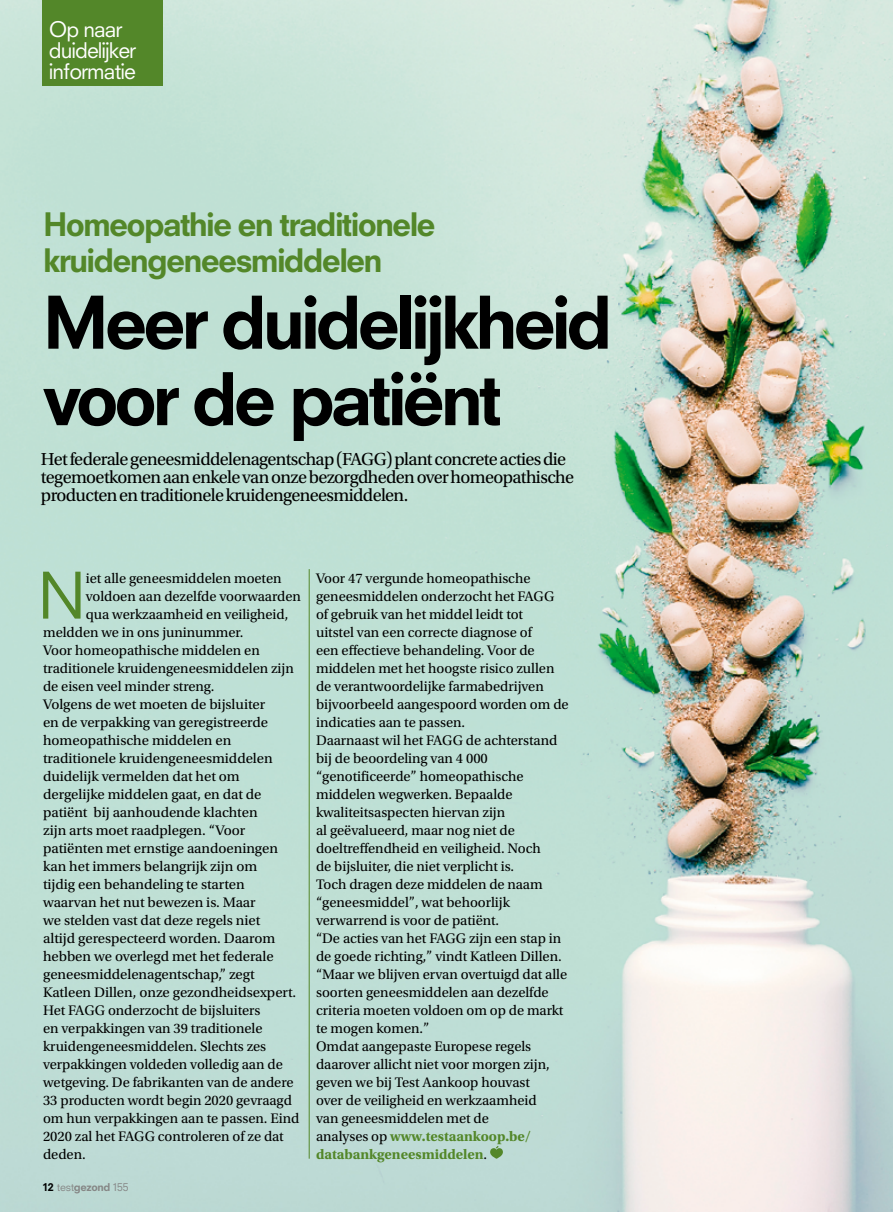
<style>
.page{position:relative;width:893px;height:1212px;background:#fff}
.page>*{position:absolute;margin:0;border:0;box-sizing:border-box;transform-origin:0 0}
.t1{font:800 70.5px/76.5px "Neuzeit SLT Std";letter-spacing:-.07em;color:#000}
.t2{font:62.4px "Neuzeit SLT Std";color:#538729}
.t3{font:800 31.5px/36px "Neuzeit SLT Std";letter-spacing:-.06em;color:#538729}
.t4{font:21px/21px "Neuzeit SLT Std";letter-spacing:-.045em;color:#fff}
.t5{font:18.3px/18px "Utopia Std";letter-spacing:-.035em;color:#000}
.t6{font:14.55px/18px "Utopia Std";letter-spacing:-.005em;color:#000}
.t7{font:10.5px "Neuzeit SLT Std";letter-spacing:-.025em;color:#868786}
.s1{font-weight:800;color:#000}
.s2{font-weight:800}
.s3{font-weight:700;color:#538729}
</style>
<div class="page">
<img style="left:0;top:0;width:893px;height:1212px">
<div style="left:43px;top:0;width:120px;height:85px;background:#538729"></div>
<hr style="left:309px;top:569px;width:1px;height:590px;background:#538729">
<svg style="left:490px;top:1146px;width:13px;height:13px"></svg>
<h3 class="t4" style="left:49px;top:19px;width:89px">Op naar duidelijker informatie</h3>
<h3 class="t3" style="left:43px;top:206px;width:394px">Homeopathie en traditionele kruidengeneesmiddelen</h3>
<h1 class="t1" style="left:43px;top:284px;width:572px">Meer duidelijkheid voor de patiënt</h1>
<p class="t5" style="left:41px;top:450px;width:535px">Het federale geneesmiddelenagentschap (FAGG) plant concrete acties die tegemoetkomen aan enkele van onze bezorgdheden over homeopathische producten en traditionele kruidengeneesmiddelen.</p>
<h2 class="t2" style="left:38px;top:557px;width:50px">N</h2>
<p class="t6" style="left:86px;top:569px;width:197px">iet alle geneesmiddelen moeten</p>
<p class="t6" style="left:86px;top:587px;width:217px">voldoen aan dezelfde voorwaarden</p>
<p class="t6" style="left:86px;top:605px;width:204px">qua werkzaamheid en veiligheid,</p>
<p class="t6" style="left:43px;top:623px;width:202px">meldden we in ons juninummer.</p>
<p class="t6" style="left:43px;top:641px;width:218px">Voor homeopathische middelen en</p>
<p class="t6" style="left:43px;top:659px;width:252px">traditionele kruidengeneesmiddelen zijn</p>
<p class="t6" style="left:43px;top:677px;width:173px">de eisen veel minder streng.</p>
<p class="t6" style="left:43px;top:695px;width:224px">Volgens de wet moeten de bijsluiter</p>
<p class="t6" style="left:43px;top:713px;width:226px">en de verpakking van geregistreerde</p>
<p class="t6" style="left:43px;top:731px;width:190px">homeopathische middelen en</p>
<p class="t6" style="left:43px;top:749px;width:231px">traditionele kruidengeneesmiddelen</p>
<p class="t6" style="left:43px;top:767px;width:198px">duidelijk vermelden dat het om</p>
<p class="t6" style="left:43px;top:785px;width:220px">dergelijke middelen gaat, en dat de</p>
<p class="t6" style="left:43px;top:803px;width:216px">patiënt bij aanhoudende klachten</p>
<p class="t6" style="left:43px;top:821px;width:204px">zijn arts moet raadplegen. “Voor</p>
<p class="t6" style="left:43px;top:839px;width:236px">patiënten met ernstige aandoeningen</p>
<p class="t6" style="left:43px;top:857px;width:216px">kan het immers belangrijk zijn om</p>
<p class="t6" style="left:43px;top:875px;width:203px">tijdig een behandeling te starten</p>
<p class="t6" style="left:43px;top:893px;width:214px">waarvan het nut bewezen is. Maar</p>
<p class="t6" style="left:43px;top:911px;width:219px">we stelden vast dat deze regels niet</p>
<p class="t6" style="left:43px;top:929px;width:234px">altijd gerespecteerd worden. Daarom</p>
<p class="t6" style="left:43px;top:947px;width:232px">hebben we overlegd met het federale</p>
<p class="t6" style="left:43px;top:965px;width:213px">geneesmiddelenagentschap,” zegt</p>
<p class="t6" style="left:43px;top:983px;width:255px">Katleen Dillen, onze gezondheidsexpert.</p>
<p class="t6" style="left:43px;top:1001px;width:219px">Het FAGG onderzocht de bijsluiters</p>
<p class="t6" style="left:43px;top:1019px;width:221px">en verpakkingen van 39 traditionele</p>
<p class="t6" style="left:43px;top:1037px;width:225px">kruidengeneesmiddelen. Slechts zes</p>
<p class="t6" style="left:43px;top:1055px;width:241px">verpakkingen voldeden volledig aan de</p>
<p class="t6" style="left:43px;top:1073px;width:252px">wetgeving. De fabrikanten van de andere</p>
<p class="t6" style="left:43px;top:1091px;width:250px">33 producten wordt begin 2020 gevraagd</p>
<p class="t6" style="left:43px;top:1109px;width:258px">om hun verpakkingen aan te passen. Eind</p>
<p class="t6" style="left:43px;top:1127px;width:242px">2020 zal het FAGG controleren of ze dat</p>
<p class="t6" style="left:43px;top:1145px;width:44px">deden.</p>
<p class="t7" style="left:43px;top:1180px;width:88px"><span class="s1">12</span> test<span class="s2">gezond</span> 155</p>
<p class="t6" style="left:316px;top:569px;width:254px">Voor 47 vergunde homeopathische geneesmiddelen onderzocht het FAGG of gebruik van het middel leidt tot<br>uitstel van een correcte diagnose of<br>een effectieve behandeling. Voor de middelen met het hoogste risico zullen de verantwoordelijke farmabedrijven bijvoorbeeld aangespoord worden om de indicaties aan te passen.<br>Daarnaast wil het FAGG de achterstand bij de beoordeling van 4 000 “genotificeerde” homeopathische middelen wegwerken. Bepaalde kwaliteitsaspecten hiervan zijn<br>al geëvalueerd, maar nog niet de doeltreffendheid en veiligheid. Noch<br>de bijsluiter, die niet verplicht is.<br>Toch dragen deze middelen de naam “geneesmiddel”, wat behoorlijk verwarrend is voor de patiënt.<br>“De acties van het FAGG zijn een stap in de goede richting,” vindt Katleen Dillen. “Maar we blijven ervan overtuigd dat alle soorten geneesmiddelen aan dezelfde criteria moeten voldoen om op de markt te mogen komen.”<br>Omdat aangepaste Europese regels daarover allicht niet voor morgen zijn, geven we bij Test Aankoop houvast<br>over de veiligheid en werkzaamheid<br>van geneesmiddelen met de<br>analyses op <span class="s3">www.testaankoop.be/ databankgeneesmiddelen</span>.</p>
</div>
